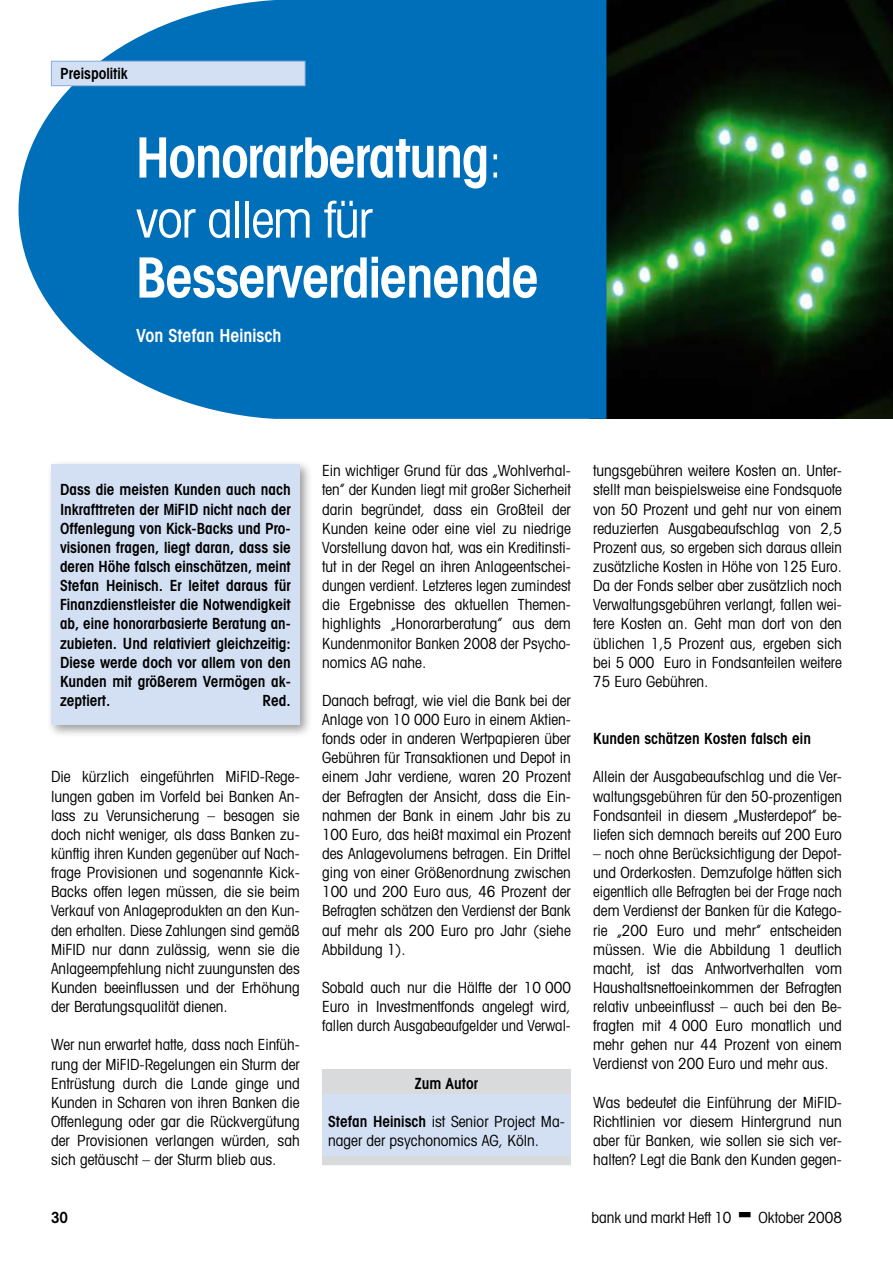
<style>
.page{position:relative;width:893px;height:1263px;background:#fff}
.page>*{position:absolute;margin:0;border:0;box-sizing:border-box;transform-origin:0 0}
.t1{font:600 condensed 55.5px "Avant Garde";letter-spacing:-.025em;color:#fff}
.t2{font:condensed 51px "Avant Garde";letter-spacing:-.025em;color:#fff}
.t3{font:600 condensed 18px "Avant Garde";color:#fff}
.t4{font:condensed 15.3px/19.2px "Avant Garde";color:#000;text-align:justify}
.t5{font:600 condensed 15.3px/19.2px "Avant Garde";color:#000;text-align:justify}
.s1{font-weight:400;font-size:51px}
.s2{font-weight:600}
</style>
<div class="page">
<img style="left:606px;top:0;width:287px;height:419px">
<svg style="left:19px;top:0;width:587px;height:419px;background:#197dc0"></svg>
<div style="left:51px;top:61px;width:254px;height:25px;background:#d3dff2"></div>
<div style="left:51px;top:61px;width:254px;height:25px;border:1px solid #88aedc"></div>
<div style="left:46px;top:459px;width:281px;height:285px;background:#000;opacity:.4"></div>
<div style="left:51px;top:465px;width:249px;height:260px;background:#d3dff2"></div>
<div style="left:322px;top:1089px;width:249px;height:76px;background:#d3dff2"></div>
<div style="left:322px;top:1069px;width:249px;height:25px;background:#d8dadc"></div>
<div style="left:322px;top:1156px;width:249px;height:9px;background:#d8dadc"></div>
<p class="t5" style="left:60px;top:64px;width:69px">Preispolitik</p>
<h1 class="t1" style="left:136px;top:124px;width:368px">Honorarberatung<span class="s1">:</span></h1>
<h2 class="t2" style="left:136px;top:188px;width:238px">vor allem für</h2>
<h1 class="t1" style="left:136px;top:244px;width:405px">Besserverdienende</h1>
<p class="t3" style="left:136px;top:325px;width:147px">Von Stefan Heinisch</p>
<p class="t5" style="left:60px;top:480px;width:232px">Dass die meisten Kunden auch nach Inkrafttreten der MiFID nicht nach der Offenlegung von Kick-Backs und Pro&shy;visionen fragen, liegt daran, dass sie deren Höhe falsch einschätzen, meint Stefan Heinisch. Er leitet daraus für Finanzdienstleister die Notwendigkeit ab, eine honorarbasierte Beratung an&shy;zubieten. Und relativiert gleichzeitig:<br>Diese werde doch vor allem von den Kunden mit größerem Vermögen ak&shy;zeptiert.</p>
<p class="t5" style="left:263px;top:691px;width:30px">Red.</p>
<p class="t4" style="left:51px;top:767px;width:250px">Die kürzlich eingeführten MiFID-Rege&shy;lungen gaben im Vorfeld bei Banken An&shy;lass zu Verunsicherung – besagen sie doch nicht weniger, als dass Banken zu&shy;künftig ihren Kunden gegenüber auf Nach&shy;frage Provisionen und sogenannte Kick-Backs offen legen müssen, die sie beim Verkauf von Anlageprodukten an den Kun&shy;den erhalten. Diese Zahlungen sind gemäß MiFID nur dann zulässig, wenn sie die Anlageempfehlung nicht zuungunsten des Kunden beeinflussen und der Erhöhung der Beratungsqualität dienen.</p>
<p class="t4" style="left:51px;top:1035px;width:250px">Wer nun erwartet hatte, dass nach Einfüh&shy;rung der MiFID-Regelungen ein Sturm der Entrüstung durch die Lande ginge und Kunden in Scharen von ihren Banken die Offenlegung oder gar die Rückvergütung der Provisionen verlangen würden, sah sich getäuscht – der Sturm blieb aus.</p>
<p class="t4" style="left:322px;top:461px;width:250px">Ein wichtiger Grund für das „Wohlverhal&shy;ten” der Kunden liegt mit großer Sicherheit darin begründet, dass ein Großteil der Kunden keine oder eine viel zu niedrige Vorstellung davon hat, was ein Kreditinsti&shy;tut in der Regel an ihren Anlageentschei&shy;dungen verdient. Letzteres legen zumindest die Ergebnisse des aktuellen Themen&shy;highlights „Honorarberatung” aus dem Kundenmonitor Banken 2008 der Psycho&shy;nomics AG nahe.</p>
<p class="t4" style="left:322px;top:690px;width:250px">Danach befragt, wie viel die Bank bei der Anlage von 10 000 Euro in einem Aktien&shy;fonds oder in anderen Wertpapieren über Gebühren für Transaktionen und Depot in einem Jahr verdiene, waren 20 Prozent der Befragten der Ansicht, dass die Ein&shy;nahmen der Bank in einem Jahr bis zu 100 Euro, das heißt maximal ein Prozent des Anlagevolumens betragen. Ein Drittel ging von einer Größenordnung zwischen 100 und 200 Euro aus, 46 Prozent der Befragten schätzen den Verdienst der Bank auf mehr als 200 Euro pro Jahr (siehe Abbildung 1).</p>
<p class="t4" style="left:322px;top:977px;width:250px">Sobald auch nur die Hälfte der 10 000<br>Euro in Investmentfonds angelegt wird, fallen durch Ausgabeaufgelder und Verwal-</p>
<p class="t5" style="left:415px;top:1073px;width:65px">Zum Autor</p>
<p class="t4" style="left:328px;top:1111px;width:238px"><span class="s2">Stefan Heinisch</span> ist Senior Project Ma&shy;nager der psychonomics AG, Köln.</p>
<p class="t4" style="left:593px;top:461px;width:250px">tungsgebühren weitere Kosten an. Unter&shy;stellt man beispielsweise eine Fondsquote von 50 Prozent und geht nur von einem reduzierten Ausgabeaufschlag von 2,5<br>Prozent aus, so ergeben sich daraus allein zusätzliche Kosten in Höhe von 125 Euro.<br>Da der Fonds selber aber zusätzlich noch Verwaltungsgebühren verlangt, fallen wei&shy;tere Kosten an. Geht man dort von den üblichen 1,5 Prozent aus, ergeben sich bei 5 000 Euro in Fondsanteilen weitere 75 Euro Gebühren.</p>
<p class="t5" style="left:593px;top:729px;width:219px">Kunden schätzen Kosten falsch ein</p>
<p class="t4" style="left:593px;top:767px;width:250px">Allein der Ausgabeaufschlag und die Ver&shy;waltungsgebühren für den 50-prozentigen Fondsanteil in diesem „Musterdepot” be&shy;liefen sich demnach bereits auf 200 Euro</p>
<p class="t4" style="left:593px;top:843px;width:250px">– noch ohne Berücksichtigung der Depot&shy;und Orderkosten. Demzufolge hätten sich eigentlich alle Befragten bei der Frage nach dem Verdienst der Banken für die Katego&shy;rie „200 Euro und mehr” entscheiden müssen. Wie die Abbildung 1 deutlich macht, ist das Antwortverhalten vom Haushaltsnettoeinkommen der Befragten relativ unbeeinflusst – auch bei den Be&shy;fragten mit 4 000 Euro monatlich und mehr gehen nur 44 Prozent von einem Verdienst von 200 Euro und mehr aus.</p>
<p class="t4" style="left:593px;top:1092px;width:250px">Was bedeutet die Einführung der MiFID-Richtlinien vor diesem Hintergrund nun aber für Banken, wie sollen sie sich ver&shy;halten? Legt die Bank den Kunden gegen-</p>
<p class="t5" style="left:51px;top:1207px;width:19px">30</p>
<p class="t4" style="left:591px;top:1207px;width:142px">bank und markt Heft 10</p>
<p class="t4" style="left:758px;top:1207px;width:85px">Oktober 2008</p>
</div>
